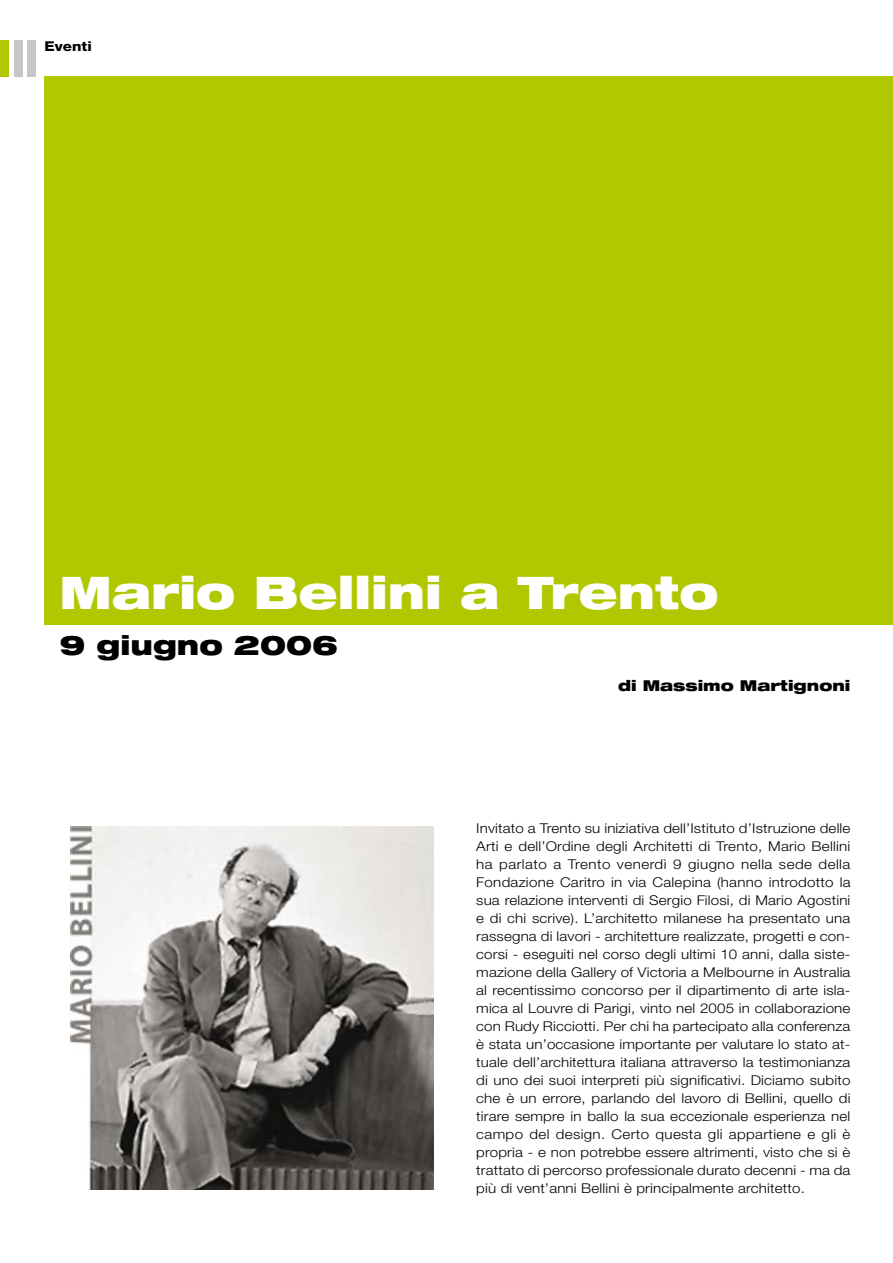
<style>
.page{position:relative;width:893px;height:1263px;background:#fff}
.page>*{position:absolute;margin:0;border:0;box-sizing:border-box;transform-origin:0 0}
.t1{font:900 expanded 45px "Helvetica Neue";color:#fff}
.t2{font:900 expanded 27px "Helvetica Neue";color:#000}
.t3{font:900 expanded 15px "Helvetica Neue";color:#000}
.t4{font:300 13.5px/18px "Helvetica Neue";letter-spacing:.01em;color:#000;text-align:justify;scale:1.12 1}
.t5{font:800 13.5px "Helvetica Neue";color:#000;scale:1.11 1}
</style>
<div class="page">
<div style="left:45px;top:77px;width:848px;height:548px;background:#b1c800"></div>
<img style="left:71px;top:826px;width:363px;height:363px">
<div style="left:28px;top:40px;width:8px;height:37px;background:#c5c6c8"></div>
<div style="left:14px;top:40px;width:8px;height:37px;background:#c5c6c8"></div>
<div style="left:0;top:40px;width:9px;height:37px;background:#b1c800"></div>
<p class="t5" style="left:45px;top:38px;width:44px">Eventi</p>
<h1 class="t1" style="left:60px;top:564px;width:661px">Mario Bellini a Trento</h1>
<h2 class="t2" style="left:60px;top:627px;width:280px">9 giugno 2006</h2>
<p class="t3" style="left:618px;top:675px;width:234px">di Massimo Martignoni</p>
<p class="t4" style="left:476px;top:818px;width:336px">Invitato a Trento su iniziativa dell’Istituto d’Istruzione delle Arti e dell’Ordine degli Architetti di Trento, Mario Bellini ha parlato a Trento venerdì 9 giugno nella sede della Fondazione Caritro in via Calepina (hanno introdotto la sua relazione interventi di Sergio Filosi, di Mario Agostini e di chi scrive). L’architetto milanese ha presentato una rassegna di lavori - architetture realizzate, progetti e con&shy;corsi - eseguiti nel corso degli ultimi 10 anni, dalla siste&shy;mazione della Gallery of Victoria a Melbourne in Australia al recentissimo concorso per il dipartimento di arte isla&shy;mica al Louvre di Parigi, vinto nel 2005 in collaborazione con Rudy Ricciotti. Per chi ha partecipato alla conferenza è stata un’occasione importante per valutare lo stato at&shy;tuale dell’architettura italiana attraverso la testimonianza di uno dei suoi interpreti più significativi. Diciamo subito che è un errore, parlando del lavoro di Bellini, quello di tirare sempre in ballo la sua eccezionale esperienza nel campo del design. Certo questa gli appartiene e gli è propria - e non potrebbe essere altrimenti, visto che si è trattato di percorso professionale durato decenni - ma da più di vent’anni Bellini è principalmente architetto.</p>
</div>
